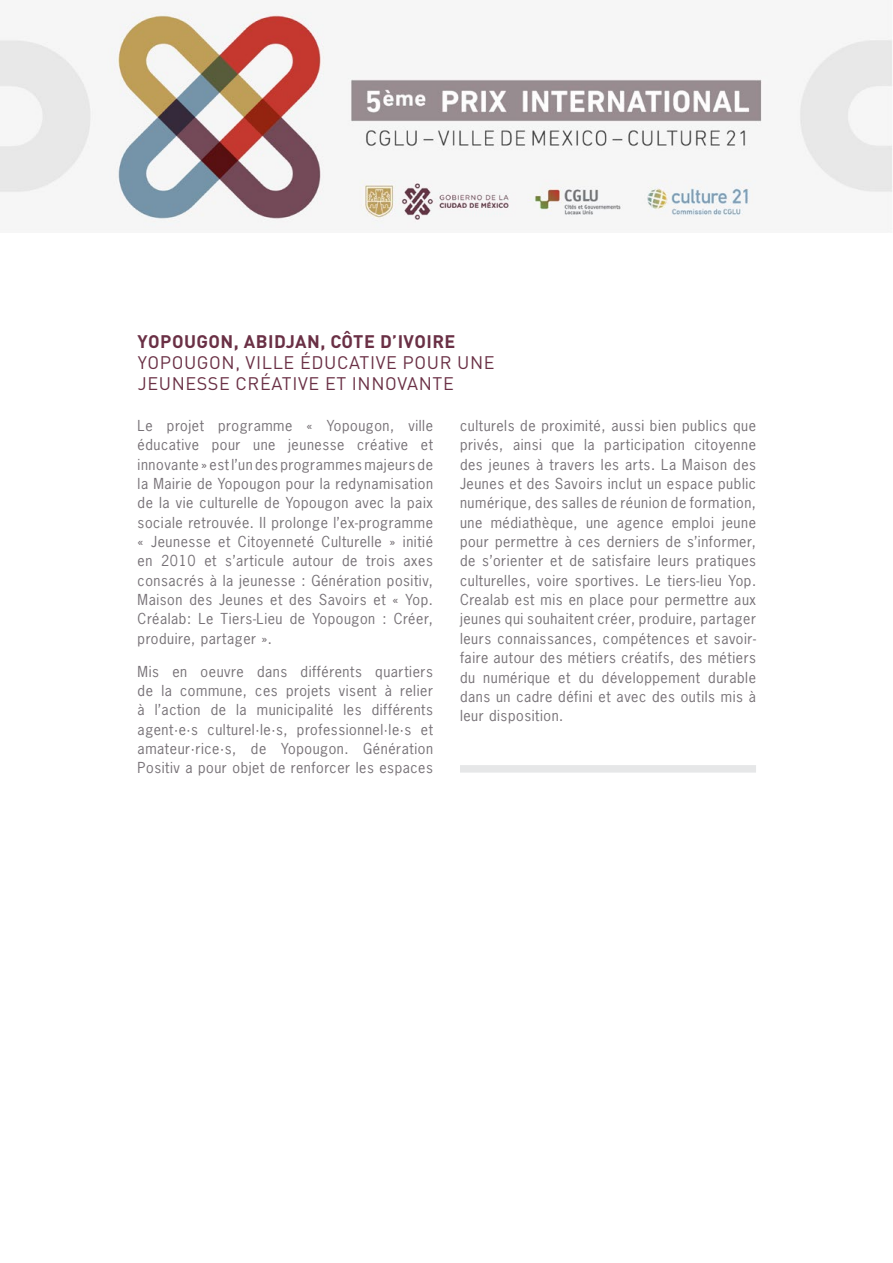
<style>
.page{position:relative;width:893px;height:1263px;background:#fff}
.page>*{position:absolute;margin:0;border:0;box-sizing:border-box;transform-origin:0 0}
.t1{font:18px/21px "DIN Pro";letter-spacing:.035em;color:#6a3045}
.t2{font:700 18px "DIN Pro";letter-spacing:.025em;color:#6a3045}
.t3{font:14.25px/19.4px "News Gothic Std";letter-spacing:.04em;color:#777277;text-align:justify}
</style>
<div class="page">
<img style="left:1px;top:11px;width:891px;height:221px">
<hr style="left:0;top:0;width:1px;height:233px;background:#dde7ee">
<div style="left:460px;top:765px;width:296px;height:8px;background:#e6e7e8"></div>
<p class="t2" style="left:138px;top:330px;width:319px">YOPOUGON, ABIDJAN, CÔTE D’IVOIRE</p>
<p class="t1" style="left:138px;top:352px;width:358px">YOPOUGON, VILLE ÉDUCATIVE POUR UNE<br>JEUNESSE CRÉATIVE ET INNOVANTE</p>
<p class="t3" style="left:138px;top:416px;width:297px">Le projet programme « Yopougon, ville éducative pour une jeunesse créative et innovante » est l’un des programmes majeurs de la Mairie de Yopougon pour la redynamisation de la vie culturelle de Yopougon avec la paix sociale retrouvée. Il prolonge l’ex-programme « Jeunesse et Citoyenneté Culturelle » initié en 2010 et s’articule autour de trois axes consacrés à la jeunesse : Génération positiv, Maison des Jeunes et des Savoirs et « Yop.<br>Créalab: Le Tiers-Lieu de Yopougon : Créer, produire, partager ».</p>
<p class="t3" style="left:138px;top:661px;width:297px">Mis en oeuvre dans différents quartiers de la commune, ces projets visent à relier à l’action de la municipalité les différents agent·e·s culturel·le·s, professionnel·le·s et amateur·rice·s, de Yopougon. Génération Positiv a pour objet de renforcer les espaces</p>
<p class="t3" style="left:460px;top:416px;width:298px">culturels de proximité, aussi bien publics que privés, ainsi que la participation citoyenne des jeunes à travers les arts. La Maison des Jeunes et des Savoirs inclut un espace public numérique, des salles de réunion de formation, une médiathèque, une agence emploi jeune pour permettre à ces derniers de s’informer, de s’orienter et de satisfaire leurs pratiques culturelles, voire sportives. Le tiers-lieu Yop.<br>Crealab est mis en place pour permettre aux jeunes qui souhaitent créer, produire, partager leurs connaissances, compétences et savoir&shy;faire autour des métiers créatifs, des métiers du numérique et du développement durable dans un cadre défini et avec des outils mis à leur disposition.</p>
</div>
